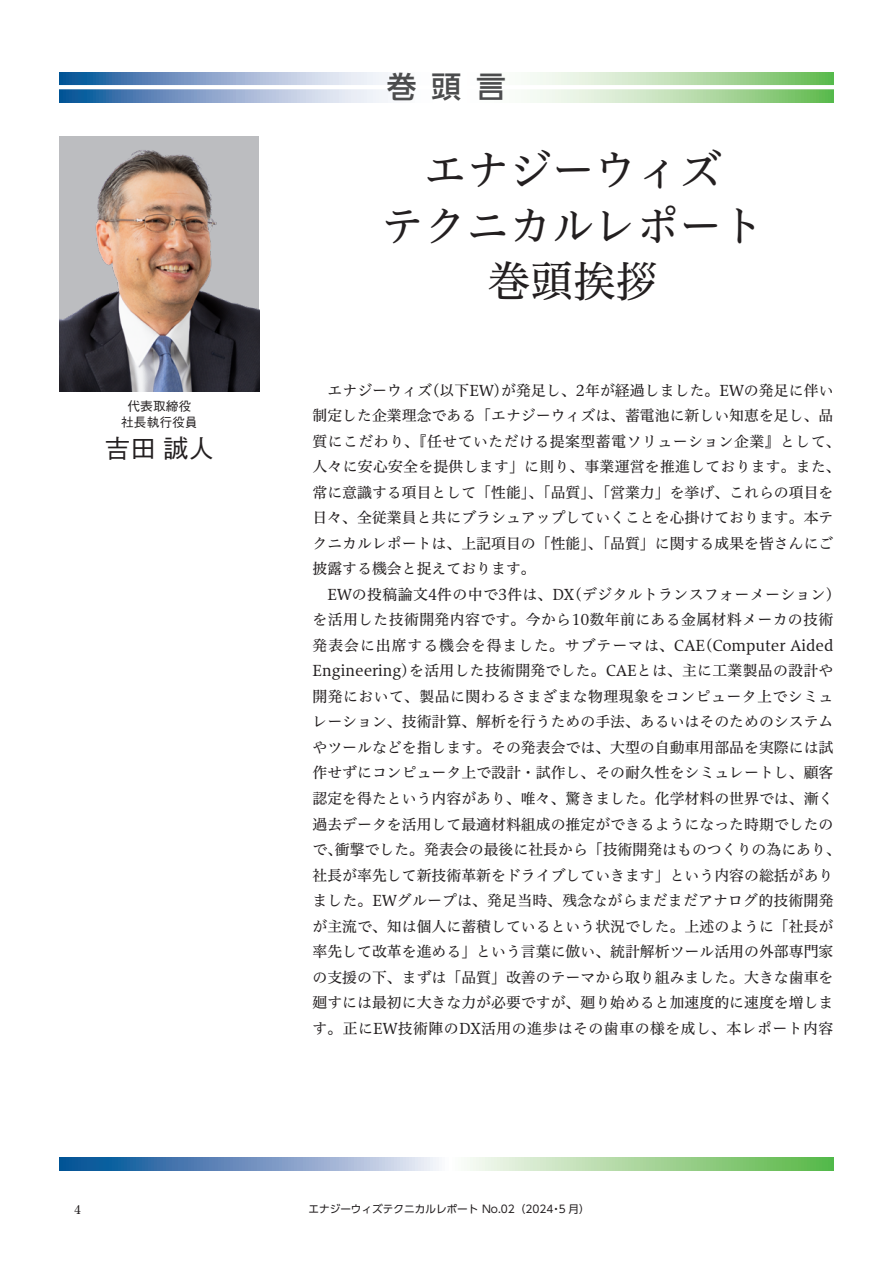
<style>
.page{position:relative;width:893px;height:1263px;background:#fff}
.page>*{position:absolute;margin:0;border:0;box-sizing:border-box;transform-origin:0 0}
.t1{font:42.45px/55.3px "Hiragino UD Serif Std N W4";color:#231f20;text-align:center}
.t2{font:500 29.7px "UD Shin Go Pr 6";color:#4b4c4d}
.t3{font:500 25.5px "Gothic BBB";color:#231f20}
.t4{font:14.85px/25.5px "Hiragino UD Serif Std N W4";color:#231f20}
.t5{font:500 12.75px/15.9px "Gothic BBB";color:#231f20;text-align:center}
.t6{font:12.75px "Century Std";color:#231f20}
.t7{font:10.65px "UD Shin Go Pro";color:#231f20}
</style>
<div class="page">
<img style="left:60px;top:136px;width:199px;height:255px">
<svg style="left:60px;top:72px;width:773px;height:30px"></svg>
<svg style="left:60px;top:1158px;width:773px;height:12px;background:#8fb8b1"></svg>
<hr style="left:55px;top:85px;width:781px;height:4px;background:#fff">
<h2 class="t2" style="left:387px;top:63px;width:121px">巻 頭 言</h2>
<p class="t5" style="left:121px;top:399px;width:78px">代表取締役社長執行役員</p>
<h3 class="t3" style="left:105px;top:434px;width:111px">吉田 誠人</h3>
<h1 class="t1" style="left:382px;top:140px;width:384px">エナジーウィズ<br>テクニカルレポート巻頭挨拶</h1>
<p class="t4" style="left:313px;top:377px;width:530px;text-indent:15px">エナジーウィズ（以下EW）が発足し、2年が経過しました。EWの発足に伴い制定した企業理念である「エナジーウィズは、蓄電池に新しい知恵を足し、品質にこだわり、『任せていただける提案型蓄電ソリューション企業』として、人々に安心安全を提供します」に則り、事業運営を推進しております。また、常に意識する項目として「性能」、「品質」、「営業力」を挙げ、これらの項目を日々、全従業員と共にブラシュアップしていくことを心掛けております。本テクニカルレポートは、上記項目の「性能」、「品質」に関する成果を皆さんにご披露する機会と捉えております。</p>
<p class="t4" style="left:313px;top:581px;width:530px;text-indent:15px">EWの投稿論文4件の中で3件は、DX（デジタルトランスフォーメーション）を活用した技術開発内容です。今から10数年前にある金属材料メーカの技術発表会に出席する機会を得ました。サブテーマは、CAE（Computer Aided Engineering）を活用した技術開発でした。CAEとは、主に工業製品の設計や開発において、製品に関わるさまざまな物理現象をコンピュータ上でシミュレーション、技術計算、解析を行うための手法、あるいはそのためのシステムやツールなどを指します。その発表会では、大型の自動車用部品を実際には試作せずにコンピュータ上で設計・試作し、その耐久性をシミュレートし、顧客認定を得たという内容があり、唯々、驚きました。化学材料の世界では、漸く過去データを活用して最適材料組成の推定ができるようになった時期でしたので、衝撃でした。発表会の最後に社長から「技術開発はものつくりの為にあり、社長が率先して新技術革新をドライブしていきます」という内容の総括がありました。EWグループは、発足当時、残念ながらまだまだアナログ的技術開発が主流で、知は個人に蓄積しているという状況でした。上述のように「社長が率先して改革を進める」という言葉に倣い、統計解析ツール活用の外部専門家の支援の下、まずは「品質」改善のテーマから取り組みました。大きな歯車を廻すには最初に大きな力が必要ですが、廻り始めると加速度的に速度を増します。正にEW技術陣のDX活用の進歩はその歯車の様を成し、本レポート内容</p>
<p class="t6" style="left:74px;top:1202px;width:8px">4</p>
<p class="t7" style="left:308px;top:1200px;width:283px">エナジーウィズテクニカルレポート No.02（2024・5 月）</p>
</div>
